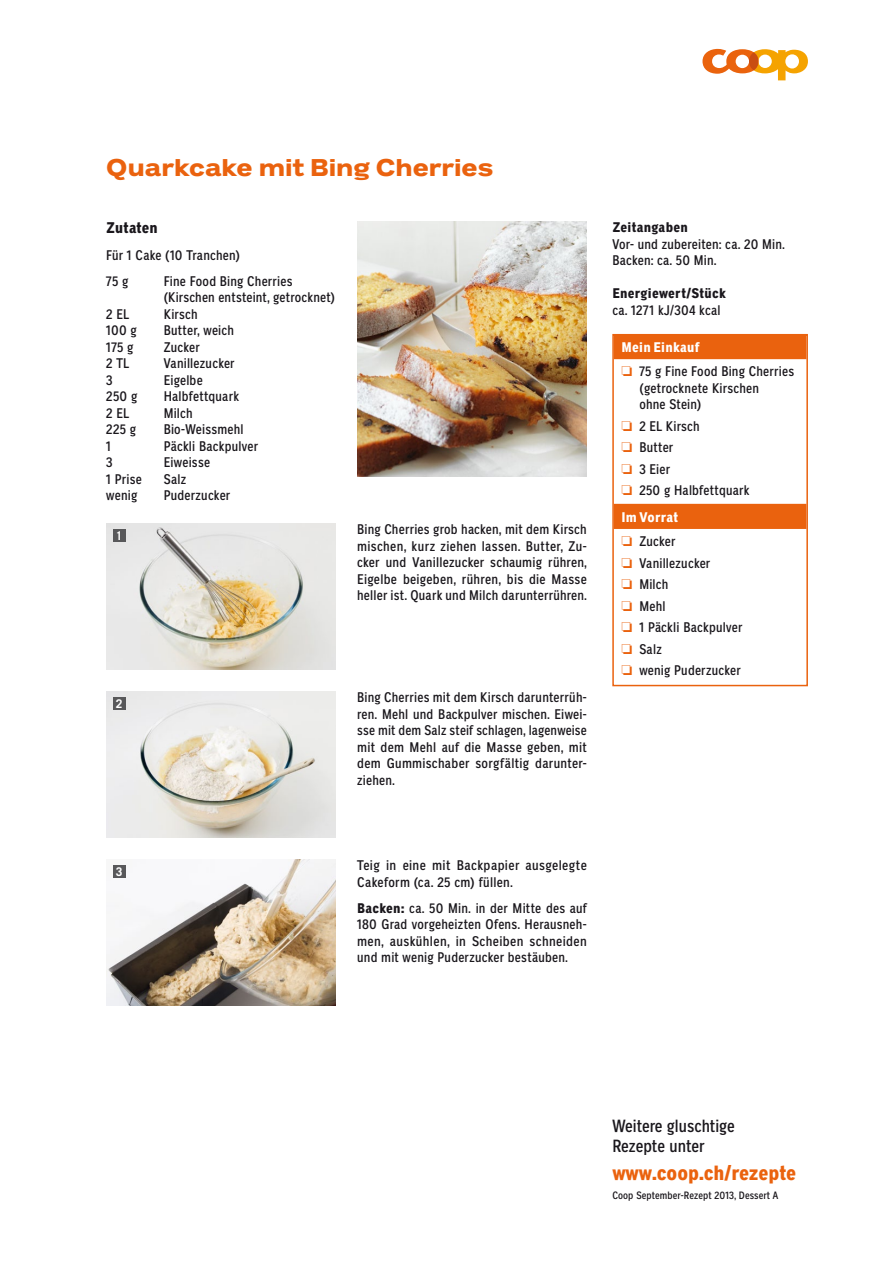
<style>
.page{position:relative;width:893px;height:1263px;background:#fff}
.page>*{position:absolute;margin:0;border:0;box-sizing:border-box;transform-origin:0 0}
.t1{font:700 24.75px "Coop Expanded";color:#ea620e}
.t2{font:700 21px "Coop Condensed";color:#ea620e}
.t3{font:18px/19.5px "Coop Condensed";color:#1a171c}
.t4{font:700 15.75px "Coop Condensed";letter-spacing:.015em;color:#1a171c}
.t5{font:14.25px/16.5px "Coop Condensed";letter-spacing:.02em;color:#1a171c}
.t6{font:700 14.25px "Coop Condensed";letter-spacing:.02em;color:#1a171c}
.t7{font:700 14.25px/24.3px "Coop Condensed";letter-spacing:.02em;color:#fff}
.t8{font:700 12px "Trade Gothic";color:#fff}
.t9{font:10.8px "Coop Condensed";letter-spacing:.01em;color:#1a171c}
.s1{font-weight:700;color:#fff}
.s2{color:#ea620e}
.s3{font-weight:400;color:#1a171c}
.s4{font-weight:700}
</style>
<div class="page">
<img style="left:106px;top:859px;width:230px;height:146px">
<img style="left:106px;top:691px;width:230px;height:146px">
<img style="left:106px;top:523px;width:230px;height:146px">
<img style="left:357px;top:221px;width:230px;height:255px">
<div style="left:614px;top:334px;width:192px;height:25px;background:#ea620e"></div>
<div style="left:614px;top:504px;width:192px;height:25px;background:#ea620e"></div>
<div style="left:612px;top:334px;width:196px;height:352px;border:2px solid #ea620e"></div>
<svg style="left:702px;top:49px;width:106px;height:31px"></svg>
<div style="left:749px;top:52px;width:9px;height:18px;background:#c94d12;border-radius:50%"></div>
<div style="left:113px;top:529px;width:12px;height:13px;background:#58585a"></div>
<div style="left:113px;top:697px;width:12px;height:13px;background:#58585a"></div>
<div style="left:113px;top:865px;width:12px;height:13px;background:#58585a"></div>
<h1 class="t1" style="left:106px;top:154px;width:388px">Quarkcake mit Bing Cherries</h1>
<p class="t4" style="left:106px;top:219px;width:53px">Zutaten</p>
<p class="t5" style="left:106px;top:242px;width:135px;line-height:26.2px">Für 1 Cake (10 Tranchen)<br>75 g</p>
<p class="t5" style="left:164px;top:273px;width:173px">Fine Food Bing Cherries (Kirschen entsteint, getrocknet)</p>
<p class="t5" style="left:106px;top:306px;width:24px">2 EL</p>
<p class="t5" style="left:164px;top:306px;width:35px">Kirsch</p>
<p class="t5" style="left:106px;top:322px;width:32px">100 g</p>
<p class="t5" style="left:164px;top:322px;width:72px">Butter, weich</p>
<p class="t5" style="left:106px;top:339px;width:29px">175 g</p>
<p class="t5" style="left:164px;top:339px;width:38px">Zucker</p>
<p class="t5" style="left:106px;top:355px;width:24px">2 TL</p>
<p class="t5" style="left:164px;top:355px;width:72px">Vanillezucker</p>
<p class="t5" style="left:106px;top:372px;width:8px">3</p>
<p class="t5" style="left:164px;top:372px;width:41px">Eigelbe</p>
<p class="t5" style="left:106px;top:388px;width:33px">250 g</p>
<p class="t5" style="left:164px;top:388px;width:77px">Halbfettquark</p>
<p class="t5" style="left:106px;top:405px;width:24px">2 EL</p>
<p class="t5" style="left:164px;top:405px;width:31px">Milch</p>
<p class="t5" style="left:106px;top:421px;width:31px">225 g</p>
<p class="t5" style="left:164px;top:421px;width:81px">Bio-Weissmehl</p>
<p class="t5" style="left:106px;top:438px;width:6px">1</p>
<p class="t5" style="left:164px;top:438px;width:96px">Päckli Backpulver</p>
<p class="t5" style="left:106px;top:454px;width:8px">3</p>
<p class="t5" style="left:164px;top:454px;width:48px">Eiweisse</p>
<p class="t5" style="left:106px;top:471px;width:37px">1 Prise</p>
<p class="t5" style="left:164px;top:471px;width:24px">Salz</p>
<p class="t5" style="left:106px;top:487px;width:33px">wenig</p>
<p class="t5" style="left:164px;top:487px;width:68px">Puderzucker</p>
<p class="t8" style="left:116px;top:528px;width:8px">1</p>
<p class="t8" style="left:116px;top:696px;width:8px">2</p>
<p class="t5" style="left:357px;top:521px;width:231px;text-align:justify">Bing Cherries grob hacken, mit dem Kirsch mischen, kurz ziehen lassen. Butter, Zu&shy;cker und Vanillezucker schaumig rühren, Eigelbe beigeben, rühren, bis die Masse heller ist. Quark und Milch darunterrühren.</p>
<p class="t5" style="left:357px;top:689px;width:231px;text-align:justify">Bing Cherries mit dem Kirsch darunterrüh&shy;ren. Mehl und Backpulver mischen. Eiwei&shy;sse mit dem Salz steif schlagen, lagenweise mit dem Mehl auf die Masse geben, mit dem Gummischaber sorgfältig darunter&shy;ziehen.</p>
<p class="t6" style="left:612px;top:220px;width:77px">Zeitangaben</p>
<p class="t5" style="left:612px;top:236px;width:174px">Vor- und zubereiten: ca. 20 Min.<br>Backen: ca. 50 Min.</p>
<p class="t6" style="left:612px;top:286px;width:115px">Energiewert/Stück</p>
<p class="t5" style="left:612px;top:302px;width:110px">ca. 1271 kJ/304 kcal</p>
<p class="t5" style="left:621px;top:335px;width:174px;line-height:24.3px"><span class="s1">Mein Einkauf<br></span><span class="s2">❏</span> 75 g Fine Food Bing Cherries</p>
<p class="t5" style="left:639px;top:380px;width:121px">(getrocknete Kirschen ohne Stein)</p>
<p class="t5" style="left:621px;top:416px;width:129px;line-height:21.5px"><span class="s2">❏</span> 2 EL Kirsch<br><span class="s2">❏</span> Butter<br><span class="s2">❏</span> 3 Eier<br><span class="s2">❏</span> 250 g Halbfettquark</p>
<p class="t7" style="left:621px;top:505px;width:58px">Im Vorrat <span class="s2">❏</span> <span class="s3">Zucker</span></p>
<p class="t5" style="left:621px;top:552px;width:122px;line-height:21.5px"><span class="s2">❏</span> Vanillezucker<br><span class="s2">❏</span> Milch<br><span class="s2">❏</span> Mehl<br><span class="s2">❏</span> 1 Päckli Backpulver <span class="s2">❏</span> Salz<br><span class="s2">❏</span> wenig Puderzucker</p>
<p class="t8" style="left:116px;top:864px;width:8px">3</p>
<p class="t5" style="left:357px;top:857px;width:231px">Teig in eine mit Backpapier ausgelegte<br>Cakeform (ca. 25 cm) füllen.</p>
<p class="t5" style="left:357px;top:900px;width:231px;text-align:justify"><span class="s4">Backen:</span> ca. 50 Min. in der Mitte des auf 180 Grad vorgeheizten Ofens. Herausneh&shy;men, auskühlen, in Scheiben schneiden und mit wenig Puderzucker bestäuben.</p>
<p class="t3" style="left:612px;top:1117px;width:124px">Weitere gluschtige<br>Rezepte unter</p>
<h2 class="t2" style="left:612px;top:1162px;width:185px">www.coop.ch/rezepte</h2>
<p class="t9" style="left:612px;top:1190px;width:168px">Coop September-Rezept 2013, Dessert A</p>
</div>
